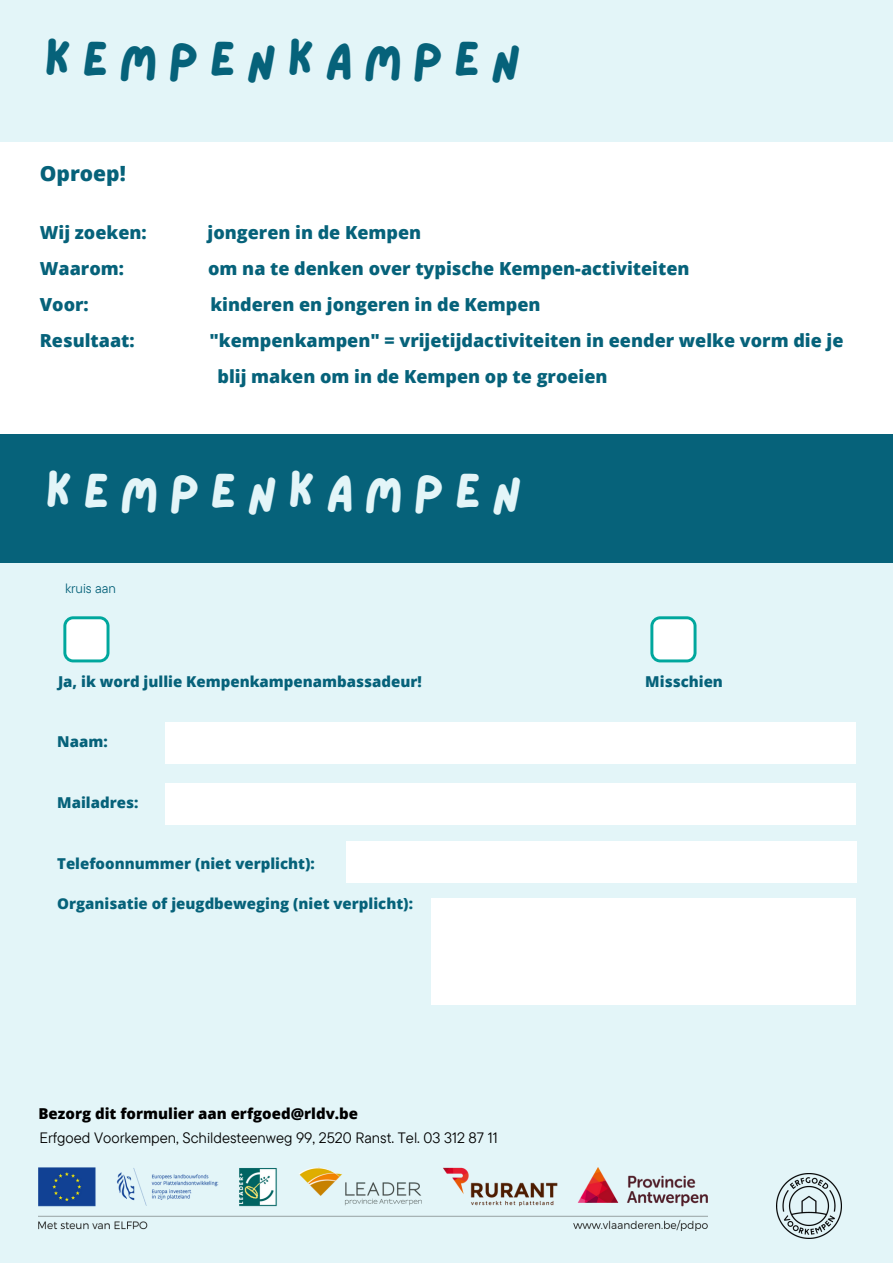
<style>
.page{position:relative;width:893px;height:1264px;background:#fff}
.page>*{position:absolute;margin:0;border:0;box-sizing:border-box;transform-origin:0 0}
.t1{font:49.35px "Lazydog";letter-spacing:.2em;color:#06627a}
.t2{font:49.35px "Lazydog";letter-spacing:.2em;color:#e3f5f8}
.t3{font:800 21px "Open Sans";color:#06627a}
.t4{font:800 18px "Open Sans";color:#06627a}
.t5{font:800 15px "Open Sans";color:#06627a}
.t6{font:15px "TT Commons Pro";color:#000}
.t7{font:800 15px "Open Sans";color:#000}
.t8{font:13.5px "TT Commons Pro";color:#06627a}
</style>
<div class="page">
<div style="left:0;top:0;width:892px;height:1262px;background:#e3f5f8"></div>
<div style="left:0;top:142px;width:892px;height:292px;background:#fff"></div>
<svg style="left:63px;top:616px;width:46px;height:46px;background:#c8ecea"></svg>
<svg style="left:650px;top:616px;width:46px;height:46px;background:#c8ecea"></svg>
<div style="left:165px;top:783px;width:690px;height:41px;background:#fff"></div>
<div style="left:346px;top:841px;width:510px;height:41px;background:#fff"></div>
<div style="left:431px;top:898px;width:425px;height:106px;background:#fff"></div>
<img style="left:39px;top:1167px;width:668px;height:63px">
<img style="left:776px;top:1173px;width:65px;height:65px">
<div style="left:0;top:434px;width:892px;height:128px;background:#06627a"></div>
<div style="left:165px;top:722px;width:690px;height:42px;background:#fff"></div>
<p class="t1" style="left:44px;top:36px;width:479px">KEMPENKAMPEN</p>
<p class="t3" style="left:40px;top:159px;width:87px">Oproep!</p>
<p class="t4" style="left:40px;top:219px;width:108px">Wij zoeken:</p>
<p class="t4" style="left:207px;top:219px;width:215px">jongeren in de Kempen</p>
<p class="t4" style="left:40px;top:255px;width:86px">Waarom:</p>
<p class="t4" style="left:208px;top:255px;width:483px">om na te denken over typische Kempen-activiteiten</p>
<p class="t4" style="left:40px;top:291px;width:51px">Voor:</p>
<p class="t4" style="left:210px;top:291px;width:332px">kinderen en jongeren in de Kempen</p>
<p class="t4" style="left:40px;top:327px;width:96px">Resultaat:</p>
<p class="t4" style="left:209px;top:327px;width:635px">"kempenkampen" = vrijetijdactiviteiten in eender welke vorm die je</p>
<p class="t4" style="left:217px;top:363px;width:391px">blij maken om in de Kempen op te groeien</p>
<p class="t2" style="left:45px;top:468px;width:479px">KEMPENKAMPEN</p>
<p class="t8" style="left:65px;top:579px;width:52px">kruis aan</p>
<p class="t5" style="left:58px;top:671px;width:365px">Ja, ik word jullie Kempenkampenambassadeur!</p>
<p class="t5" style="left:645px;top:671px;width:79px">Misschien</p>
<p class="t5" style="left:57px;top:731px;width:52px">Naam:</p>
<p class="t5" style="left:57px;top:791px;width:83px">Mailadres:</p>
<p class="t5" style="left:57px;top:852px;width:259px">Telefoonnummer (niet verplicht):</p>
<p class="t5" style="left:57px;top:893px;width:357px">Organisatie of jeugdbeweging (niet verplicht):</p>
<p class="t7" style="left:39px;top:1103px;width:321px">Bezorg dit formulier aan erfgoed@rldv.be</p>
<p class="t6" style="left:39px;top:1127px;width:459px">Erfgoed Voorkempen, Schildesteenweg 99, 2520 Ranst. Tel. 03 312 87 11</p>
</div>
